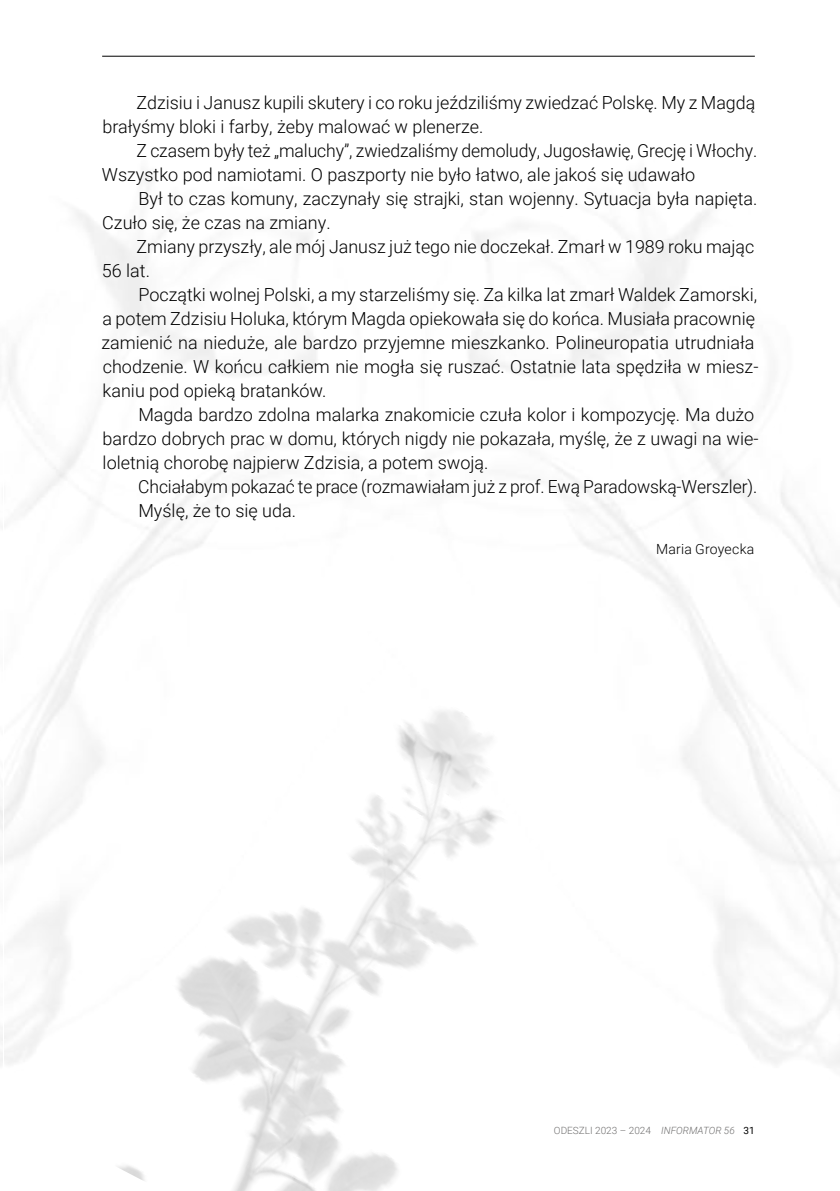
<style>
.page{position:relative;width:840px;height:1191px;background:#fff}
.page>*{position:absolute;margin:0;border:0;box-sizing:border-box;transform-origin:0 0}
.t1{font:300 18px/24px "Roboto";color:#000}
.t2{font:300 14px "Roboto";letter-spacing:.015em;color:#000}
.t3{font:300 10px "Roboto";color:#706f6f}
.s1{font-style:italic}
.s2{font-weight:400;color:#000}
</style>
<div class="page">
<img style="left:0;top:55px;width:839px;height:1011px">
<hr style="left:102px;top:56px;width:652px;height:1px;background:#000">
<img style="left:64px;top:642px;width:610px;height:549px">
<p class="t1" style="left:102px;top:90px;width:654px;text-indent:34px">Zdzisiu i Janusz kupili skutery i co roku jeździliśmy zwiedzać Polskę. My z Magdą brałyśmy bloki i farby, żeby malować w plenerze.</p>
<p class="t1" style="left:102px;top:138px;width:656px;text-indent:35px">Z czasem były też „maluchy”, zwiedzaliśmy demoludy, Jugosławię, Grecję i Włochy.<br>Wszystko pod namiotami. O paszporty nie było łatwo, ale jakoś się udawało</p>
<p class="t1" style="left:102px;top:186px;width:656px;text-indent:36px">Był to czas komuny, zaczynały się strajki, stan wojenny. Sytuacja była napięta.<br>Czuło się, że czas na zmiany.</p>
<p class="t1" style="left:102px;top:234px;width:653px;text-indent:35px">Zmiany przyszły, ale mój Janusz już tego nie doczekał. Zmarł w 1989 roku mając<br>56 lat.</p>
<p class="t1" style="left:101px;top:282px;width:658px;text-indent:37px">Początki wolnej Polski, a my starzeliśmy się. Za kilka lat zmarł Waldek Zamorski, a potem Zdzisiu Holuka, którym Magda opiekowała się do końca. Musiała pracownię zamienić na nieduże, ale bardzo przyjemne mieszkanko. Polineuropatia utrudniała chodzenie. W końcu całkiem nie mogła się ruszać. Ostatnie lata spędziła w miesz&shy;kaniu pod opieką bratanków.</p>
<p class="t1" style="left:102px;top:402px;width:657px;text-indent:36px">Magda bardzo zdolna malarka znakomicie czuła kolor i kompozycję. Ma dużo bardzo dobrych prac w domu, których nigdy nie pokazała, myślę, że z uwagi na wie&shy;loletnią chorobę najpierw Zdzisia, a potem swoją.</p>
<p class="t1" style="left:138px;top:474px;width:620px">Chciałabym pokazać te prace (rozmawiałam już z prof. Ewą Paradowską-Werszler).<br>Myślę, że to się uda.</p>
<p class="t2" style="left:655px;top:539px;width:100px">Maria Groyecka</p>
<p class="t3" style="left:553px;top:1123px;width:202px">ODESZLI 2023 – 2024 <span class="s1">INFORMATOR 56</span> <span class="s2">31</span></p>
</div>
